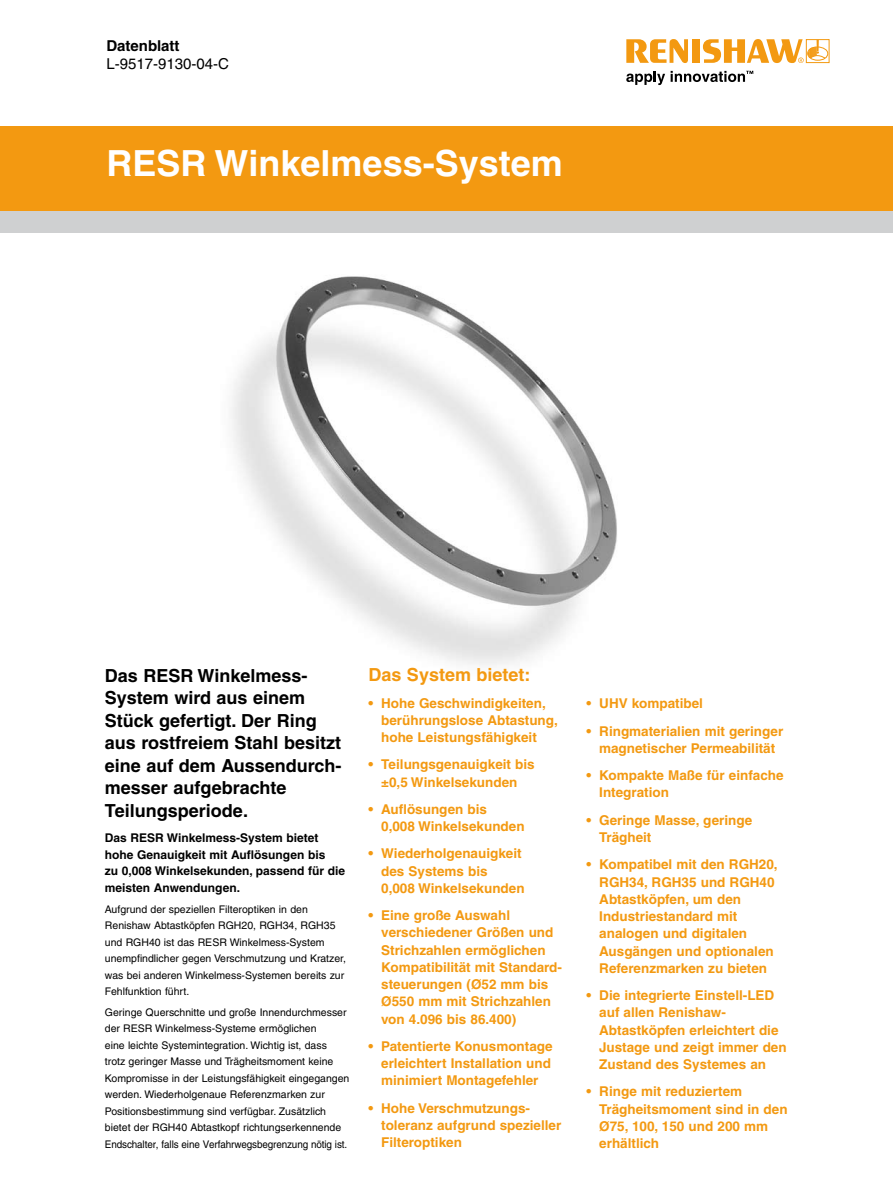
<style>
.page{position:relative;width:893px;height:1191px;background:#fff}
.page>*{position:absolute;margin:0;border:0;box-sizing:border-box;transform-origin:0 0}
.t1{font:700 36px "Helvetica";color:#fff}
.t2{font:700 18px/22.5px "Helvetica";color:#000}
.t3{font:700 18px "Helvetica";color:#f39911}
.t4{font:15px "Helvetica";color:#000}
.t5{font:700 15px "Helvetica";color:#000}
.t6{font:700 13.5px/17.2px "Helvetica";color:#f39911}
.t7{font:700 12px/16.5px "Helvetica";color:#000}
.t8{font:10.5px/16.5px "Helvetica";color:#000}
</style>
<div class="page">
<img style="left:231px;top:276px;width:386px;height:389px">
<div style="left:0;top:127px;width:893px;height:85px;background:#f39911"></div>
<div style="left:0;top:212px;width:893px;height:21px;background:#cfd0d1"></div>
<svg style="left:626px;top:39px;width:62px;height:24px"></svg>
<div style="left:692px;top:39px;width:8px;height:24px;background:#f39911"></div>
<svg style="left:626px;top:71px;width:39px;height:14px"></svg>
<svg style="left:703px;top:39px;width:125px;height:24px"></svg>
<svg style="left:671px;top:71px;width:82px;height:11px"></svg>
<p class="t5" style="left:106px;top:36px;width:75px">Datenblatt</p>
<p class="t4" style="left:106px;top:55px;width:124px">L-9517-9130-04-C</p>
<h1 class="t1" style="left:106px;top:141px;width:458px">RESR Winkelmess-System</h1>
<h2 class="t2" style="left:105px;top:664px;width:238px">Das RESR Winkelmess-<br>System wird aus einem<br>Stück gefertigt. Der Ring aus rostfreiem Stahl besitzt eine auf dem Aussendurch&shy;messer aufgebrachte<br>Teilungsperiode.</h2>
<p class="t7" style="left:105px;top:829px;width:242px">Das RESR Winkelmess-System bietet hohe Genauigkeit mit Auflösungen bis<br>zu 0,008 Winkelsekunden, passend für die meisten Anwendungen.</p>
<p class="t8" style="left:105px;top:900px;width:243px">Aufgrund der speziellen Filteroptiken in den Renishaw Abtastköpfen RGH20, RGH34, RGH35 und RGH40 ist das RESR Winkelmess-System unempfindlicher gegen Verschmutzung und Kratzer, was bei anderen Winkelmess-Systemen bereits zur Fehlfunktion führt.</p>
<p class="t8" style="left:105px;top:1003px;width:246px">Geringe Querschnitte und große Innen-durch-messer der RESR Winkelmess-Systeme er-möglichen<br>eine leichte Systemintegration. Wichtig ist, dass trotz geringer Masse und Trägheitsmoment keine Kompromisse in der Leistungsfähigkeit eingegangen werden. Wiederholgenaue Referenzmarken zur Positions-bestimmung sind verfügbar. Zusätzlich bietet der RGH40 Abtastkopf richtungserkennende Endschalter, falls eine Verfahrwegsbegrenzung nötig ist.</p>
<h2 class="t3" style="left:368px;top:664px;width:164px">Das System bietet:</h2>
<p class="t6" style="left:381px;top:694px;width:178px;text-indent:-13px">• Hohe Geschwindigkeiten, berührungslose Abtastung, hohe Leistungsfähigkeit</p>
<p class="t6" style="left:368px;top:755px;width:168px;text-align:center">• Teilungsgenauigkeit bis ±0,5 Winkelsekunden</p>
<p class="t6" style="left:381px;top:800px;width:145px;text-indent:-13px">• Auflösungen bis<br>0,008 Winkelsekunden</p>
<p class="t6" style="left:381px;top:844px;width:145px;text-indent:-13px">• Wiederholgenauigkeit des Systems bis<br>0,008 Winkelsekunden</p>
<p class="t6" style="left:381px;top:906px;width:182px;text-indent:-13px">• Eine große Auswahl ver-schiedener Größen und<br>Strich-zahlen ermöglichen<br>Kompatibilität mit Standard&shy;steuerungen (Ø52 mm bis<br>Ø550 mm mit Strichzahlen von 4.096 bis 86.400)</p>
<p class="t6" style="left:381px;top:1037px;width:173px;text-indent:-13px">• Patentierte Konusmontage erleichtert Installation und minimiert Montagefehler</p>
<p class="t6" style="left:381px;top:1099px;width:182px;text-indent:-13px">• Hohe Verschmutzungs&shy;toleranz aufgrund spezieller<br>Filteroptiken</p>
<p class="t6" style="left:586px;top:695px;width:118px">• UHV kompatibel</p>
<p class="t6" style="left:586px;top:722px;width:198px;text-align:center">• Ringmaterialien mit geringer magnetischer Permeabilität</p>
<p class="t6" style="left:599px;top:766px;width:186px;text-indent:-13px">• Kompakte Maße für einfache<br>Integration</p>
<p class="t6" style="left:599px;top:811px;width:155px;text-indent:-13px">• Geringe Masse, geringe<br>Trägheit</p>
<p class="t6" style="left:599px;top:855px;width:180px;text-indent:-13px">• Kompatibel mit den RGH20,<br>RGH34, RGH35 und RGH40<br>Abtast-köpfen, um den<br>Industrie-standard mit analogen und digitalen<br>Ausgängen und optionalen<br>Referenzmarken zu bieten</p>
<p class="t6" style="left:599px;top:986px;width:189px;text-indent:-13px">• Die integrierte Einstell-LED auf allen Renishaw-<br>Abtast-köpfen erleichtert die<br>Justage und zeigt immer den<br>Zustand des Systemes an</p>
<p class="t6" style="left:599px;top:1082px;width:190px;text-indent:-13px">• Ringe mit reduziertem<br>Träg- heitsmoment sind in den<br>Ø75, 100, 150 und 200 mm erhältlich</p>
</div>
